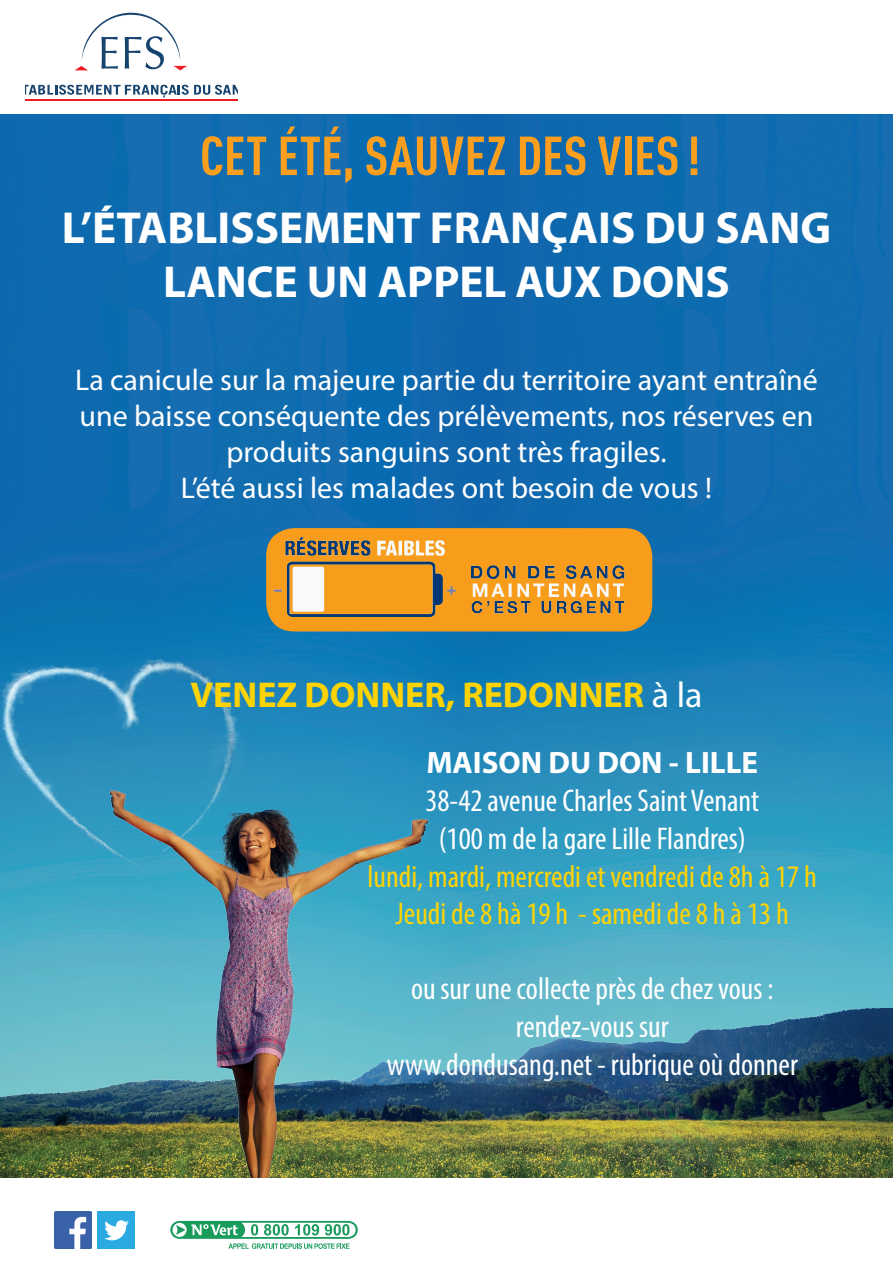
<style>
.page{position:relative;width:893px;height:1263px;background:#fff}
.page>*{position:absolute;margin:0;border:0;box-sizing:border-box;transform-origin:0 0}
.Sous_titre{font:700 condensed 54px "DIN Pro";letter-spacing:.005em;color:#fc9f1e}
.t1{font:700 45px/54px "Myriad Pro";color:#fff;text-align:center}
.t2{font:700 36px "Myriad Pro";color:#fed304}
.t3{font:condensed 31.5px "Myriad Pro";color:#fff}
.t4{font:condensed 31.5px "Myriad Pro";color:#fed304}
.t5{font:700 31.05px "Myriad Pro";color:#fff}
.t6{font:30px/36px "Myriad Pro";color:#fff;text-align:center}
.s1{font-weight:400;color:#fff}
</style>
<div class="page">
<img style="left:0;top:115px;width:893px;height:893px">
<img style="left:519px;top:1008px;width:374px;height:170px">
<img style="left:0;top:481px;width:519px;height:697px">
<div style="left:266px;top:528px;width:386px;height:103px;background:#f89c1c;border-radius:28px"></div>
<img style="left:216px;top:478px;width:468px;height:140px">
<svg style="left:75px;top:13px;width:112px;height:57px"></svg>
<svg style="left:26px;top:84px;width:212px;height:13px"></svg>
<hr style="left:26px;top:100px;width:212px;height:1px;background:#ee1d23">
<div style="left:98px;top:1212px;width:37px;height:37px;background:#2aaae1"></div>
<svg style="left:104px;top:1220px;width:25px;height:20px"></svg>
<img style="left:54px;top:1212px;width:37px;height:37px">
<svg style="left:170px;top:1221px;width:188px;height:28px"></svg>
<p class="Sous_titre" style="left:200px;top:115px;width:502px">CET ÉTÉ, SAUVEZ DES VIES !</p>
<p class="t1" style="left:62px;top:199px;width:771px">L’ÉTABLISSEMENT FRANÇAIS DU SANG<br>LANCE UN APPEL AUX DONS</p>
<p class="t6" style="left:75px;top:362px;width:744px">La canicule sur la majeure partie du territoire ayant entraîné une baisse conséquente des prélèvements, nos réserves en produits sanguins sont très fragiles.</p>
<p class="t6" style="left:181px;top:470px;width:533px">L’été aussi les malades ont besoin de vous !</p>
<p class="t2" style="left:190px;top:671px;width:514px">VENEZ DONNER, REDONNER <span class="s1">à la</span></p>
<p class="t5" style="left:426px;top:742px;width:333px">MAISON DU DON - LILLE</p>
<p class="t3" style="left:425px;top:781px;width:335px">38-42 avenue Charles Saint Venant</p>
<p class="t3" style="left:439px;top:819px;width:309px">(100 m de la gare Lille Flandres)</p>
<p class="t4" style="left:368px;top:857px;width:451px">lundi, mardi, mercredi et vendredi de 8h à 17 h</p>
<p class="t4" style="left:396px;top:895px;width:395px">Jeudi de 8 hà 19 h - samedi de 8 h à 13 h</p>
<p class="t3" style="left:411px;top:970px;width:364px">ou sur une collecte près de chez vous :</p>
<p class="t3" style="left:516px;top:1008px;width:154px">rendez-vous sur</p>
<p class="t3" style="left:387px;top:1045px;width:413px">www.dondusang.net - rubrique où donner</p>
</div>
